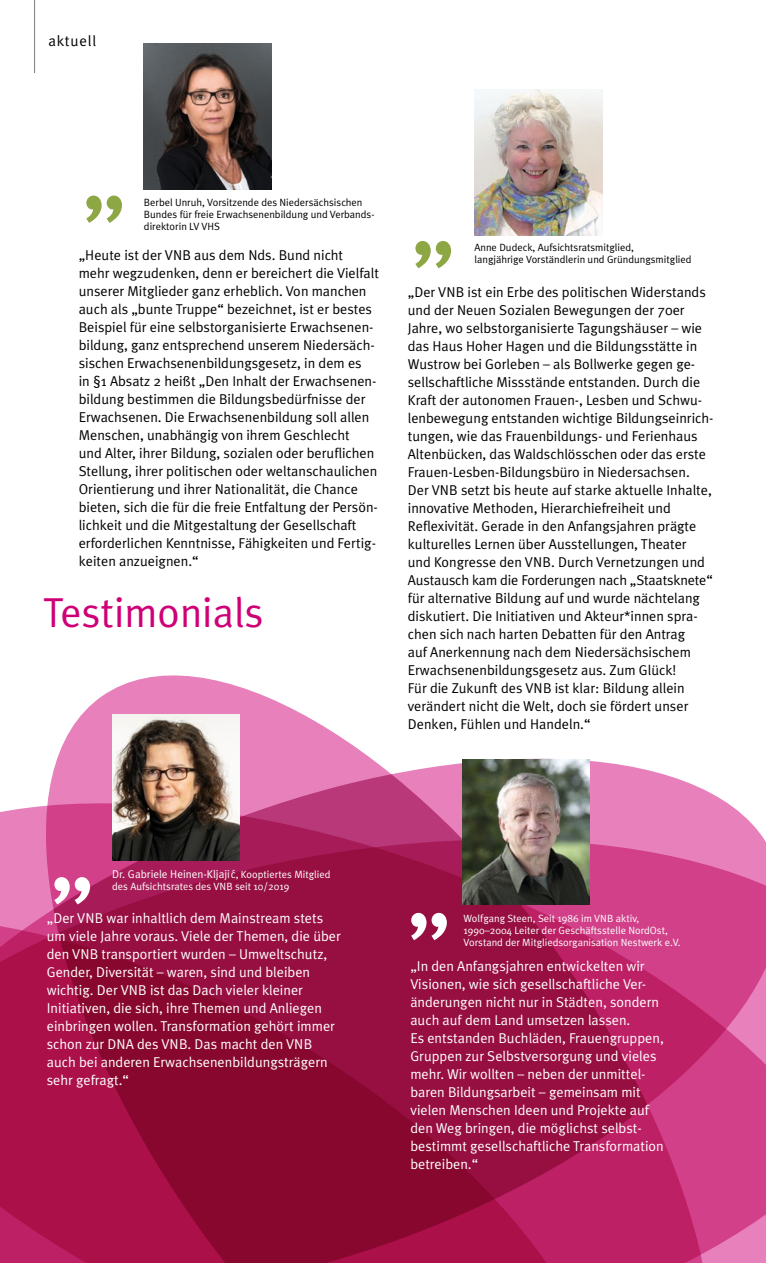
<style>
.page{position:relative;width:766px;height:1263px;background:#fff}
.page>*{position:absolute;margin:0;border:0;box-sizing:border-box;transform-origin:0 0}
.t1{font:102px "Meta Plus Normal";color:#8ea745}
.t2{font:102px "Meta Plus Normal";color:#fff}
.t3{font:41.85px "Meta Plus Normal";color:#cf0077}
.t4{font:15px "Meta Plus Normal";letter-spacing:.05em;color:#000}
.t5{font:14.25px/18px "Meta Plus Normal";color:#000}
.t6{font:14.25px/18px "Meta Plus Normal";color:#fff}
.t7{font:11.25px "Meta Plus Normal";color:#fff}
.t8{font:10.5px/12px "Meta Plus Normal";color:#000}
.t9{font:10.5px "Meta Plus Normal";color:#fff}
.s1{font-size:10.5px}
</style>
<div class="page">
<img style="left:144px;top:44px;width:127px;height:146px">
<svg style="left:55px;top:675px;width:566px;height:90px"></svg>
<svg style="left:0;top:765px;width:765px;height:498px;background:#cf4f8c"></svg>
<svg style="left:53px;top:774px;width:594px;height:489px;background:#a0174b"></svg>
<hr style="left:765px;top:0;width:1px;height:1263px;background:#dae49b">
<hr style="left:34px;top:0;width:1px;height:73px;background:#000">
<img style="left:462px;top:759px;width:127px;height:145px">
<img style="left:112px;top:715px;width:128px;height:145px">
<img style="left:474px;top:89px;width:128px;height:146px">
<p class="t4" style="left:48px;top:33px;width:49px">aktuell</p>
<p class="t1" style="left:80px;top:114px;width:49px">„</p>
<p class="t8" style="left:144px;top:197px;width:232px">Berbel Unruh, Vorsitzende des Niedersächsischen<br>Bundes für freie Erwachsenenbildung und Verbands&shy;direktorin LV VHS</p>
<p class="t5" style="left:79px;top:246px;width:301px">„Heute ist der VNB aus dem Nds. Bund nicht<br>mehr wegzudenken, denn er bereichert die Vielfalt unserer Mitglieder ganz erheblich. Von manchen auch als „bunte Truppe“ bezeichnet, ist er bestes Beispiel für eine selbstorganisierte Erwachsenen&shy;bildung, ganz entsprechend unserem Niedersäch&shy;sischen Erwachsenenbildungsgesetz, in dem es<br>in §1 Absatz 2 heißt „Den Inhalt der Erwachsenen&shy;bildung bestimmen die Bildungsbedürfnisse der Erwachsenen. Die Erwachsenenbildung soll allen Menschen, unabhängig von ihrem Geschlecht<br>und Alter, ihrer Bildung, sozialen oder beruflichen Stellung, ihrer politischen oder weltanschaulichen Orientierung und ihrer Nationalität, die Chance bieten, sich die für die freie Entfaltung der Persön&shy;lichkeit und die Mitgestaltung der Gesellschaft erforderlichen Kenntnisse, Fähigkeiten und Fertig&shy;keiten anzueignen.“</p>
<p class="t3" style="left:43px;top:589px;width:222px">Testimonials</p>
<p class="t1" style="left:409px;top:159px;width:49px">„</p>
<p class="t8" style="left:474px;top:241px;width:161px">Anne Dudeck, Aufsichtsratsmitglied,</p>
<p class="t8" style="left:474px;top:253px;width:218px">langjährige Vorständlerin und Gründungsmitglied</p>
<p class="t5" style="left:407px;top:282px;width:307px">„Der VNB ist ein Erbe des politischen Widerstands und der Neuen Sozialen Bewegungen der 70er Jahre, wo selbstorganisierte Tagungshäuser – wie das Haus Hoher Hagen und die Bildungsstätte in Wustrow bei Gorleben – als Bollwerke gegen ge&shy;sellschaftliche Missstände entstanden. Durch die Kraft der autonomen Frauen-, Lesben und Schwu&shy;lenbewegung entstanden wichtige Bildungseinrich&shy;tungen, wie das Frauenbildungs- und Ferienhaus Altenbücken, das Waldschlösschen oder das erste Frauen-Lesben-Bildungsbüro in Niedersachsen.<br>Der VNB setzt bis heute auf starke aktuelle Inhalte, innovative Methoden, Hierarchiefreiheit und Reflexivität. Gerade in den Anfangsjahren prägte kulturelles Lernen über Ausstellungen, Theater<br>und Kongresse den VNB. Durch Vernetzungen und Austausch kam die Forderungen nach „Staatsknete“ für alternative Bildung auf und wurde nächtelang diskutiert. Die Initiativen und Akteur*innen spra&shy;chen sich nach harten Debatten für den Antrag<br>auf Anerkennung nach dem Niedersächsischem Erwachsenenbildungsgesetz aus. Zum Glück!</p>
<p class="t5" style="left:407px;top:678px;width:282px">Für die Zukunft des VNB ist klar: Bildung allein verändert nicht die Welt, doch sie fördert unser<br>Denken, Fühlen und Handeln.“</p>
<p class="t2" style="left:48px;top:795px;width:49px">„</p>
<p class="t7" style="left:112px;top:868px;width:220px">Dr. Gabriele Heinen-Kljaji ´c<span class="s1">, Kooptiertes Mitglied</span></p>
<p class="t9" style="left:112px;top:880px;width:179px">des Aufsichtsrates des VNB seit 10/2019</p>
<p class="t6" style="left:47px;top:909px;width:278px">„Der VNB war inhaltlich dem Mainstream stets</p>
<p class="t6" style="left:47px;top:927px;width:295px">um viele Jahre voraus. Viele der Themen, die über den VNB transportiert wurden – Umweltschutz,<br>Gender, Diversität – waren, sind und bleiben</p>
<p class="t6" style="left:47px;top:981px;width:289px">wichtig. Der VNB ist das Dach vieler kleiner Initiativen, die sich, ihre Themen und Anliegen einbringen wollen. Transformation gehört immer schon zur DNA des VNB. Das macht den VNB</p>
<p class="t6" style="left:47px;top:1053px;width:282px">auch bei anderen Erwachsenenbildungsträgern sehr gefragt.“</p>
<p class="t2" style="left:405px;top:831px;width:49px">„</p>
<p class="t9" style="left:463px;top:912px;width:177px">Wolfgang Steen, Seit 1986 im VNB aktiv,</p>
<p class="t9" style="left:463px;top:924px;width:206px">1990–2004 Leiter der Geschäftsstelle NordOst,</p>
<p class="t9" style="left:463px;top:936px;width:219px">Vorstand der Mitgliedsorganisation Nestwerk e.V.</p>
<p class="t6" style="left:410px;top:957px;width:255px">„In den Anfangsjahren entwickelten wir Visionen, wie sich gesellschaftliche Ver&shy;änderungen nicht nur in Städten, sondern auch auf dem Land umsetzen lassen.<br>Es entstanden Buchläden, Frauengruppen, Gruppen zur Selbstversorgung und vieles mehr. Wir wollten – neben der unmittel-</p>
<p class="t6" style="left:410px;top:1083px;width:255px">baren Bildungsarbeit – gemeinsam mit vielen Menschen Ideen und Projekte auf den Weg bringen, die möglichst selbst&shy;bestimmt gesellschaftliche Transformation betreiben.“</p>
</div>
